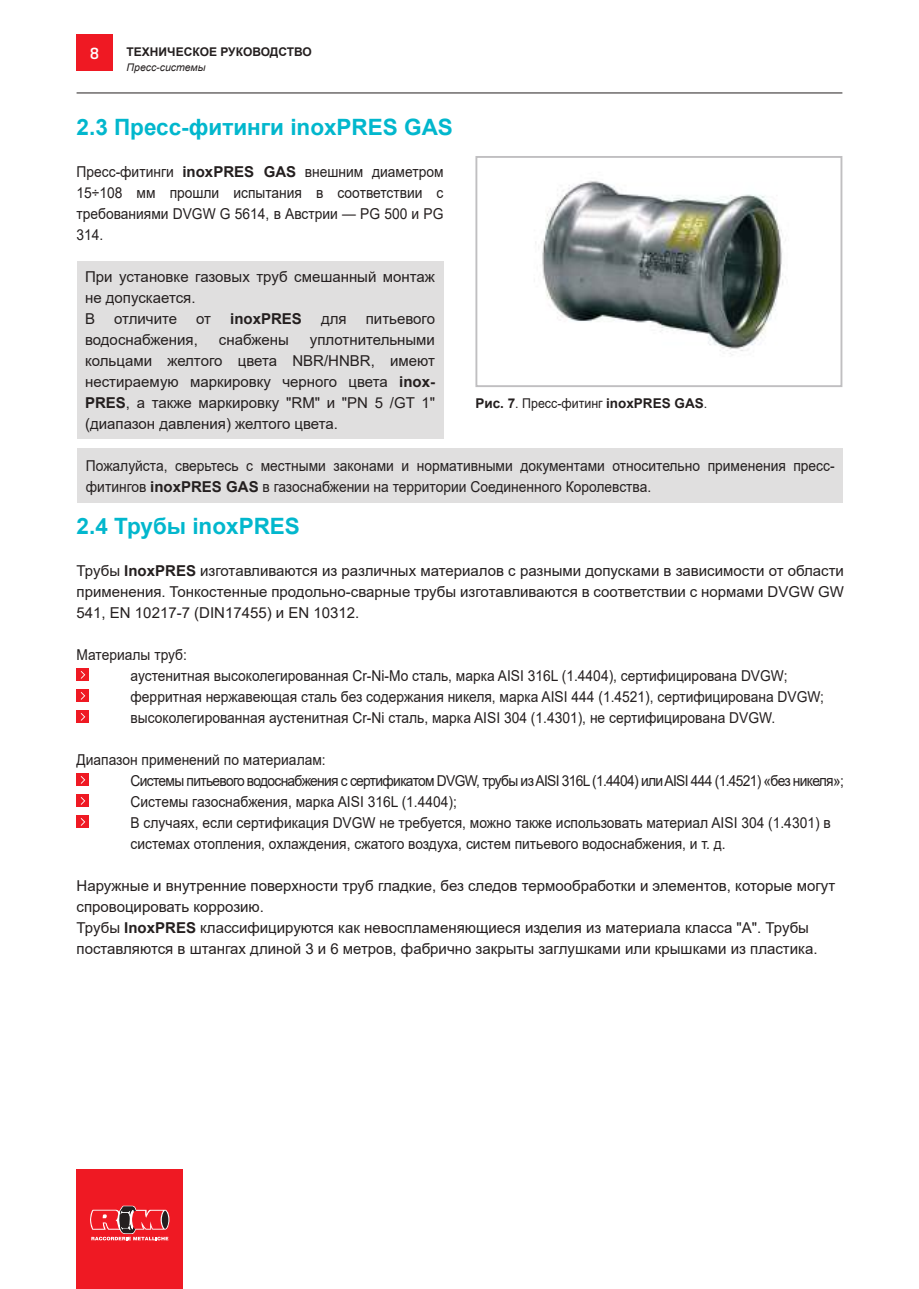
<style>
.page{position:relative;width:919px;height:1289px;background:#fff}
.page>*{position:absolute;margin:0;border:0;box-sizing:border-box;transform-origin:0 0}
.t1{font:700 22.5px "Arial";color:#02b7cd}
.t2{font:15px/21px "Arial";color:#241f1f;scale:.92 1}
.t3{font:15px/21px "Arial";color:#241f1f;text-align:justify}
.t4{font:700 15px "Arial";color:#241f1f}
.t5{font:500 15px "Heron Sans";color:#fff}
.t6{font:700 13.5px "Arial";color:#241f1f}
.t7{font:700 12px "Arial";color:#241f1f}
.t8{font:italic 10.5px "Arial";color:#241f1f}
.s1{font-weight:700}
.s2{font-weight:400}
</style>
<div class="page">
<hr style="left:77px;top:93px;width:765px;height:1px;background:#241f1f">
<div style="left:77px;top:1169px;width:106px;height:119px;background:#ef1923"></div>
<svg style="left:90px;top:1205px;width:79px;height:35px"></svg>
<div style="left:77px;top:35px;width:36px;height:36px;background:#ef1923"></div>
<div style="left:77px;top:668px;width:12px;height:13px;background:#ef1923"></div>
<svg style="left:81px;top:671px;width:4px;height:7px"></svg>
<div style="left:77px;top:689px;width:12px;height:13px;background:#ef1923"></div>
<svg style="left:81px;top:692px;width:4px;height:7px"></svg>
<div style="left:77px;top:710px;width:12px;height:13px;background:#ef1923"></div>
<svg style="left:81px;top:713px;width:4px;height:7px"></svg>
<div style="left:77px;top:773px;width:12px;height:13px;background:#ef1923"></div>
<svg style="left:81px;top:776px;width:4px;height:7px"></svg>
<div style="left:77px;top:794px;width:12px;height:13px;background:#ef1923"></div>
<svg style="left:81px;top:797px;width:4px;height:7px"></svg>
<div style="left:77px;top:815px;width:12px;height:13px;background:#ef1923"></div>
<svg style="left:81px;top:818px;width:4px;height:7px"></svg>
<img style="left:535px;top:181px;width:251px;height:174px">
<div style="left:475px;top:156px;width:367px;height:231px;border:2px solid #c0bfc1"></div>
<div style="left:77px;top:261px;width:366px;height:178px;background:#e0dfdf"></div>
<div style="left:77px;top:448px;width:766px;height:55px;background:#e0dfdf"></div>
<p class="t5" style="left:90px;top:45px;width:10px">8</p>
<p class="t7" style="left:126px;top:44px;width:187px">ТЕХНИЧЕСКОЕ РУКОВОДСТВО</p>
<p class="t8" style="left:126px;top:60px;width:80px">Пресс-системы</p>
<h1 class="t1" style="left:77px;top:111px;width:378px">2.3 Пресс-фитинги inoxPRES GAS</h1>
<p class="t2" style="left:77px;top:161px;width:400px;text-align:justify">Пресс-фитинги <span class="s1">inoxPRES GAS</span> внешним диаметром 15÷108 мм прошли испытания в соответствии с требованиями DVGW G 5614, в Австрии — PG 500 и PG 314.</p>
<p class="t3" style="left:85px;top:266px;width:351px;text-align:left">При установке газовых труб смешанный монтаж не допускается.<br>В</p>
<p class="t3" style="left:114px;top:308px;width:64px">отличите</p>
<p class="t3" style="left:196px;top:308px;width:16px">от</p>
<p class="t4" style="left:230px;top:310px;width:73px">inoxPRES</p>
<p class="t3" style="left:321px;top:308px;width:27px">для</p>
<p class="t3" style="left:366px;top:308px;width:71px">питьевого</p>
<p class="t3" style="left:85px;top:329px;width:114px">водоснабжения,</p>
<p class="t3" style="left:219px;top:329px;width:71px">снабжены</p>
<p class="t3" style="left:85px;top:329px;width:351px;text-indent:225px">уплотнительными кольцами желтого цвета NBR/HNBR, имеют нестираемую маркировку черного цвета <span class="s1">inox-PRES</span>, а также маркировку "RM" и "PN 5 /GT 1" (диапазон давления) желтого цвета.</p>
<p class="t2" style="left:86px;top:455px;width:815px">Пожалуйста, сверьтесь с местными законами и нормативными документами относительно применения пресс&shy;фитингов <span class="s1">inoxPRES GAS</span> в газоснабжении на территории Соединенного Королевства.</p>
<p class="t6" style="left:475px;top:394px;width:233px">Рис. 7<span class="s2">. Пресс-фитинг</span> inoxPRES GAS<span class="s2">.</span></p>
<h1 class="t1" style="left:77px;top:510px;width:225px">2.4 Трубы inoxPRES</h1>
<p class="t3" style="left:77px;top:560px;width:768px">Трубы <span class="s1">InoxPRES</span> изготавливаются из различных материалов с разными допусками в зависимости от области применения. Тонкостенные продольно-сварные трубы изготавливаются в соответствии с нормами DVGW GW 541, EN 10217-7 (DIN17455) и EN 10312.</p>
<p class="t2" style="left:131px;top:644px;width:755px;text-indent:-54px">Материалы труб:<br>аустенитная высоколегированная Cr-Ni-Mo сталь, марка AISI 316L (1.4404), сертифицирована DVGW; ферритная нержавеющая сталь без содержания никеля, марка AISI 444 (1.4521), сертифицирована DVGW; высоколегированная аустенитная Cr-Ni сталь, марка AISI 304 (1.4301), не сертифицирована DVGW.</p>
<p class="t2" style="left:131px;top:749px;width:776px;text-indent:-54px">Диапазон применений по материалам:<br>Системы питьевого водоснабжения с сертификатом DVGW, трубы из AISI 316L (1.4404) или AISI 444 (1.4521) «без никеля»; Системы газоснабжения, марка AISI 316L (1.4404);<br>В случаях, если сертификация DVGW не требуется, можно также использовать материал AISI 304 (1.4301) в системах отопления, охлаждения, сжатого воздуха, систем питьевого водоснабжения, и т. д.</p>
<p class="t3" style="left:77px;top:875px;width:760px;text-align:left">Наружные и внутренние поверхности труб гладкие, без следов термообработки и элементов, которые могут спровоцировать коррозию.<br>Трубы <span class="s1">InoxPRES</span> классифицируются как невоспламеняющиеся изделия из материала класса "А". Трубы поставляются в штангах длиной 3 и 6 метров, фабрично закрыты заглушками или крышками из пластика.</p>
</div>
